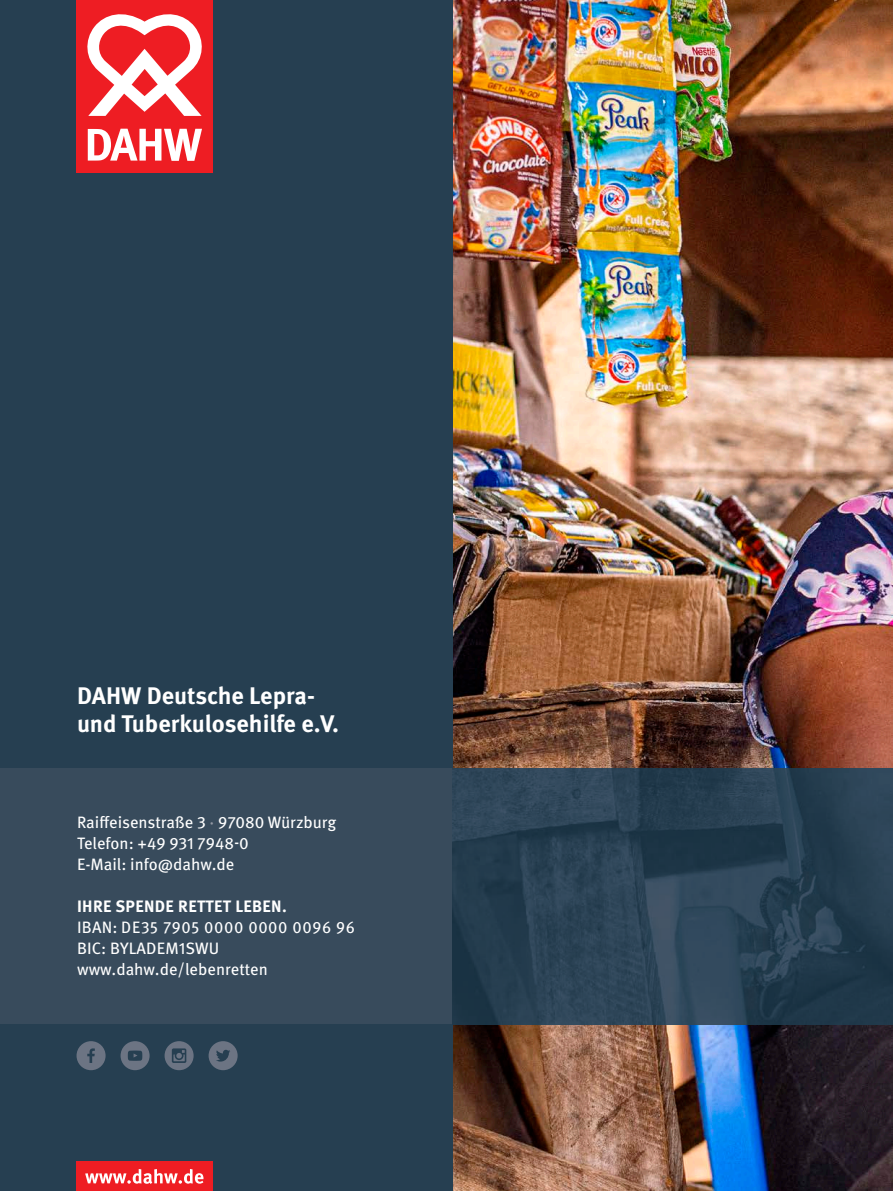
<style>
.page{position:relative;width:893px;height:1191px;background:#fff}
.page>*{position:absolute;margin:0;border:0;box-sizing:border-box;transform-origin:0 0}
.t1{font:700 24px/28.5px "Meta OT";color:#fff}
.t2{font:16.5px/21px "Meta OT";color:#fff}
.t3{font:700 16.5px "Meta OT";letter-spacing:.02em;color:#fff}
.s1{color:#9398a3}
</style>
<div class="page">
<img style="left:453px;top:0;width:440px;height:1191px">
<div style="left:0;top:0;width:453px;height:1191px;background:#263f51"></div>
<svg style="left:77px;top:1041px;width:29px;height:29px"></svg>
<svg style="left:209px;top:1041px;width:29px;height:29px"></svg>
<svg style="left:165px;top:1041px;width:29px;height:29px"></svg>
<svg style="left:121px;top:1041px;width:29px;height:29px"></svg>
<div style="left:0;top:769px;width:453px;height:255px;background:#384b5c"></div>
<div style="left:77px;top:1161px;width:136px;height:30px;background:#ee1d23"></div>
<svg style="left:85px;top:1169px;width:118px;height:14px"></svg>
<div style="left:77px;top:0;width:136px;height:172px;background:#ee1d23"></div>
<svg style="left:87px;top:14px;width:115px;height:102px"></svg>
<svg style="left:88px;top:129px;width:114px;height:32px"></svg>
<img style="left:453px;top:769px;width:440px;height:255px">
<h1 class="t1" style="left:77px;top:681px;width:263px">DAHW Deutsche Lepra&shy;und Tuberkulosehilfe e.V.</h1>
<p class="t2" style="left:77px;top:812px;width:261px">Raiffeisenstraße 3 <span class="s1">·</span> 97080 Würzburg<br>Telefon: +49 931 7948-0<br>E-Mail: info@dahw.de</p>
<p class="t3" style="left:77px;top:896px;width:211px">IHRE SPENDE RETTET LEBEN.</p>
<p class="t2" style="left:77px;top:917px;width:279px">IBAN: DE35 7905 0000 0000 0096 96<br>BIC: BYLADEM1SWU www.dahw.de/lebenretten</p>
</div>
